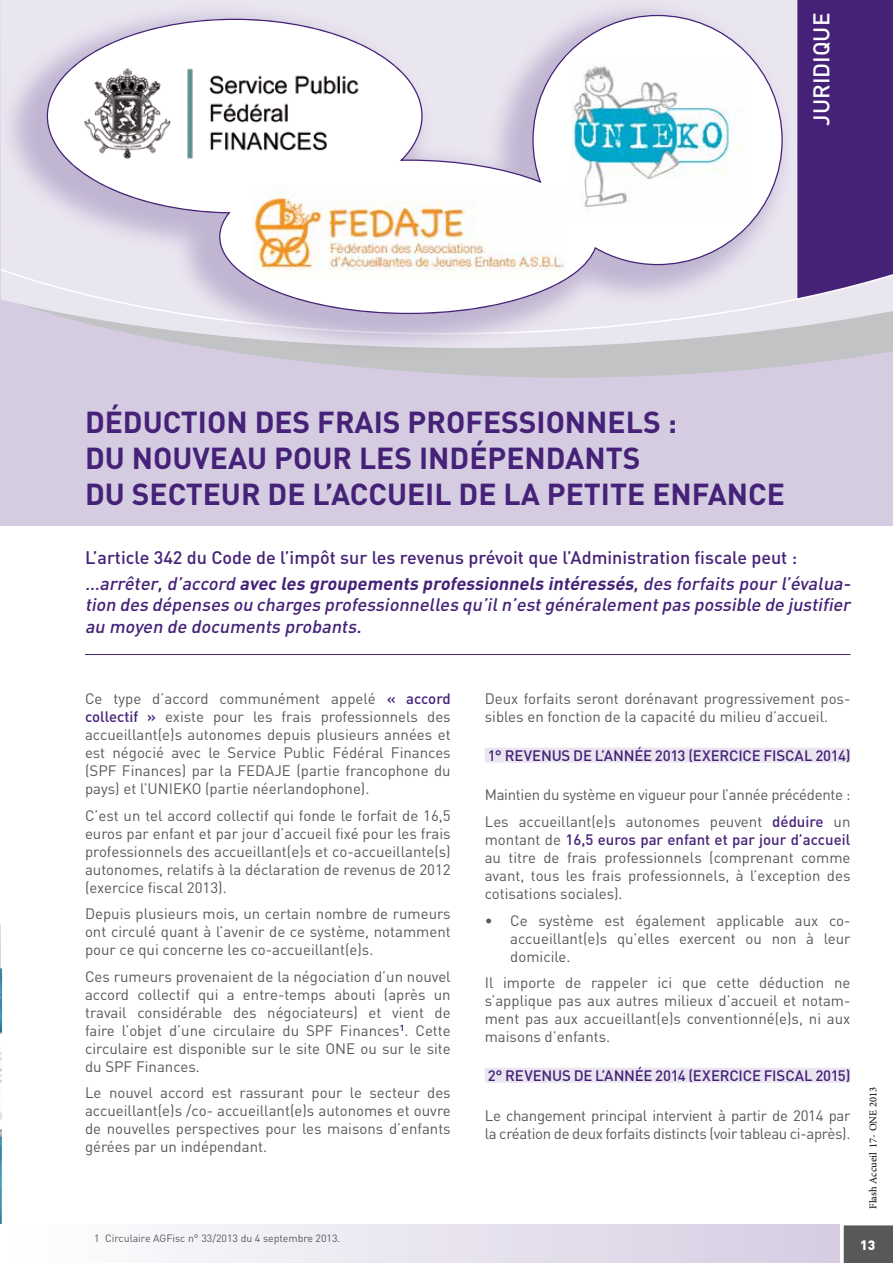
<style>
.page{position:relative;width:893px;height:1263px;background:#fff}
.page>*{position:absolute;margin:0;border:0;box-sizing:border-box;transform-origin:0 0}
.t1{font:700 30px/36px "DIN";color:#452278}
.t2{font:500 22.5px "DIN";color:#fff}
.t3{font:500 18px/25.8px "DIN";color:#452278}
.t4{font:italic 500 18px/21.6px "DIN";color:#452278}
.t5{font:15px/18px "DIN";color:#58585a;text-align:justify}
.t6{font:15px/26.5px "DIN";letter-spacing:-.02em;color:#58585a}
.t7{font:500 15px "DIN";letter-spacing:-.01em;color:#452278}
.t8{font:900 13.5px "DIN";color:#fff}
.t9{font:10.5px "DIN";color:#58585a}
.t10{font:10.5px "Minion Pro";color:#000}
.s1{font-style:italic}
.s2{font-weight:700;font-style:italic}
.s3{font-weight:500;color:#452278}
</style>
<div class="page">
<svg style="left:0;top:924px;width:2px;height:300px"></svg>
<svg style="left:835px;top:1224px;width:58px;height:39px;background:#6b6b6d"></svg>
<div style="left:1px;top:0;width:892px;height:526px;background:#d5cce1"></div>
<svg style="left:271px;top:348px;width:622px;height:30px;fill:#c2c3c4"></svg>
<div style="left:797px;top:0;width:96px;height:266px;background:#452278"></div>
<svg style="left:796px;top:266px;width:97px;height:74px;background:#b1a6c2"></svg>
<div style="left:1px;top:1225px;width:838px;height:38px;background:linear-gradient(to right,#fff,#d5cde2)"></div>
<div style="left:0;top:0;width:796px;height:357px;background:#452278;opacity:.25"></div>
<svg style="left:47px;top:15px;width:736px;height:299px;background:#e9e5ef"></svg>
<img style="left:571px;top:57px;width:178px;height:163px">
<img style="left:82px;top:65px;width:309px;height:98px">
<img style="left:252px;top:185px;width:315px;height:93px">
<div style="left:485px;top:748px;width:365px;height:15px;background:#eae6f0"></div>
<div style="left:485px;top:1068px;width:365px;height:15px;background:#eae6f0"></div>
<hr style="left:85px;top:654px;width:765px;height:1px;background:#452278">
<h2 class="t2" style="left:807px;top:126px;width:114px;rotate:-90deg">JURIDIQUE</h2>
<h1 class="t1" style="left:85px;top:403px;width:701px">DÉDUCTION DES FRAIS PROFESSIONNELS :<br>DU NOUVEAU POUR LES INDÉPENDANTS<br>DU SECTEUR DE L’ACCUEIL DE LA PETITE ENFANCE</h1>
<p class="t3" style="left:85px;top:544px;width:771px">L’article 342 du Code de l’impôt sur les revenus prévoit que l’Administration fiscale peut : <span class="s1">…arrêter,d’accord</span> <span class="s2">avec les groupements professionnels intéressés</span><span class="s1">,des forfaits pour l’évalua-</span></p>
<p class="t4" style="left:85px;top:593px;width:771px">tion des dépenses ou charges professionnelles qu’iln’estgénéralementpas possible de justifier au moyen de documents probants.</p>
<p class="t5" style="left:85px;top:689px;width:367px">Ce type d’accord communément appelé <span class="s3">« accord collectif »</span> existe pour les frais professionnels des accueillant(e)s autonomes depuis plusieurs années et est négocié avec le Service Public Fédéral Finances (SPF Finances) par la FEDAJE (partie francophone du pays) et l’UNIEKO (partie néerlandophone).</p>
<p class="t5" style="left:85px;top:806px;width:367px">C’est un tel accord collectif qui fonde le forfait de 16,5 euros par enfant et par jour d’accueil fixé pour les frais professionnels des accueillant(e)s et co-accueillante(s) autonomes, relatifs à la déclaration de revenus de 2012 (exercice fiscal 2013).</p>
<p class="t5" style="left:85px;top:904px;width:367px">Depuis plusieurs mois, un certain nombre de rumeurs ont circulé quant à l’avenir de ce système, notamment pour ce qui concerne les co-accueillant(e)s.</p>
<p class="t5" style="left:85px;top:967px;width:367px">Ces rumeurs provenaient de la négociation d’un nouvel accord collectif qui a entre-temps abouti (après un travail considérable des négociateurs) et vient de faire l’objet d’une circulaire du SPF Finances<sup>1</sup>. Cette circulaire est disponible sur le site ONE ou sur le site du SPF Finances.</p>
<p class="t5" style="left:85px;top:1083px;width:367px">Le nouvel accord est rassurant pour le secteur des accueillant(e)s /co- accueillant(e)s autonomes et ouvre de nouvelles perspectives pour les maisons d’enfants gérées par un indépendant.</p>
<p class="t9" style="left:94px;top:1231px;width:248px">1 Circulaire AGFisc n° 33/2013 du 4 septembre 2013.</p>
<p class="t5" style="left:485px;top:689px;width:367px">Deux forfaits seront dorénavant progressivement pos&shy;sibles en fonction de la capacité du milieu d’accueil.</p>
<p class="t7" style="left:488px;top:746px;width:364px">1° REVENUS DE L’ANNÉE 2013 (EXERCICE FISCAL 2014)</p>
<p class="t6" style="left:485px;top:781px;width:367px">Maintien du système en vigueur pour l’année précédente :<br>Les accueillant(e)s autonomes peuvent <span class="s3">déduire</span> un</p>
<p class="t5" style="left:485px;top:830px;width:367px">montant de <span class="s3">16,5 euros par enfant et par jour d’accueil </span>au titre de frais professionnels (comprenant comme avant, tous les frais professionnels, à l’exception des cotisations sociales).</p>
<p class="t5" style="left:510px;top:911px;width:342px;text-indent:-26px">• Ce système est également applicable aux co&shy;accueillant(e)s qu’elles exercent ou non à leur domicile.</p>
<p class="t5" style="left:485px;top:973px;width:367px">Il importe de rappeler ici que cette déduction ne s’applique pas aux autres milieux d’accueil et notam&shy;ment pas aux accueillant(e)s conventionné(e)s, ni aux maisons d’enfants.</p>
<p class="t7" style="left:488px;top:1066px;width:364px">2° REVENUS DE L’ANNÉE 2014 (EXERCICE FISCAL 2015)</p>
<p class="t6" style="left:485px;top:1106px;width:367px;line-height:18px">Le changement principal intervient à partir de 2014 par la création de deux forfaits distincts (voir tableau ci-après).</p>
<p class="t10" style="left:866px;top:1209px;width:123px;rotate:-90deg">Flash Accueil 17- ONE 2013</p>
<p class="t8" style="left:860px;top:1236px;width:17px">13</p>
</div>
